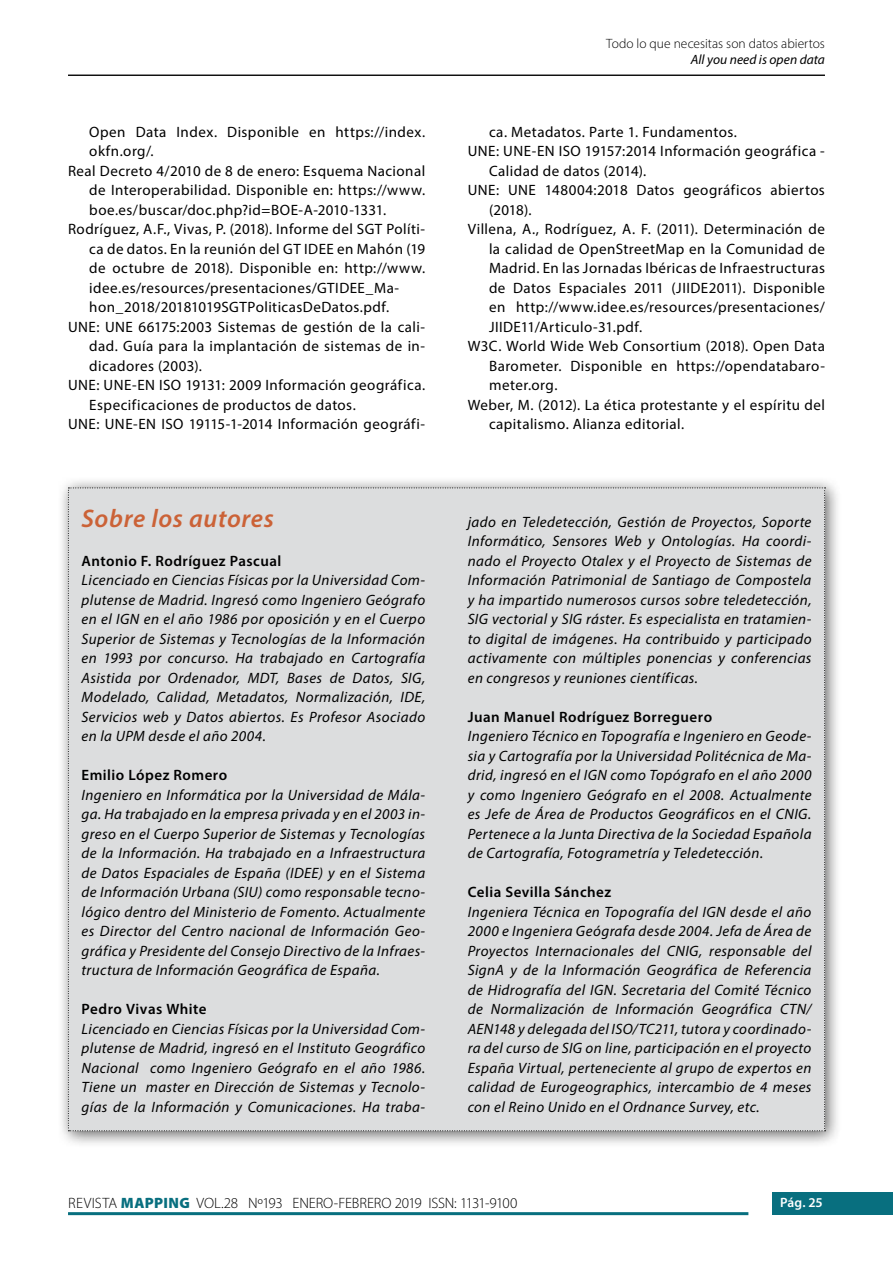
<style>
.page{position:relative;width:893px;height:1263px;background:#fff}
.page>*{position:absolute;margin:0;border:0;box-sizing:border-box;transform-origin:0 0}
.t1{font:italic 600 25.5px "Myriad Pro";letter-spacing:.025em;color:#cb6237}
.t2{font:italic 15px/19.5px "Myriad Pro";letter-spacing:.03em;color:#000;text-align:justify}
.t3{font:15px "Myriad Pro";letter-spacing:.03em;color:#000}
.t4{font:600 15px "Myriad Pro";letter-spacing:.03em;color:#000}
.t5{font:300 15px "Myriad Pro";letter-spacing:-.015em;color:#000}
.t6{font:300 13.5px "Myriad Pro";color:#000}
.t7{font:italic 13.5px "Myriad Pro";letter-spacing:.005em;color:#000}
.t8{font:600 13.5px "Myriad Pro";color:#fff}
.s1{font-weight:900;color:#086f7f}
</style>
<div class="page">
<div style="left:772px;top:1193px;width:121px;height:22px;background:#086f7f"></div>
<hr style="left:68px;top:1212px;width:680px;height:3px;background:#086f7f">
<hr style="left:68px;top:75px;width:757px;height:1px;background:#000">
<div style="left:57px;top:477px;width:785px;height:671px;background:#000;opacity:.61"></div>
<div style="left:68px;top:488px;width:758px;height:643px;background:#dcddde"></div>
<p class="t3" style="left:89px;top:122px;width:337px">Open Data Index. Disponible en https://index.</p>
<p class="t3" style="left:89px;top:142px;width:66px">okfn.org/.</p>
<p class="t3" style="left:68px;top:161px;width:359px">Real Decreto 4/2010 de 8 de enero: Esquema Nacional</p>
<p class="t3" style="left:89px;top:181px;width:337px">de Interoperabilidad. Disponible en: https://www.</p>
<p class="t3" style="left:89px;top:200px;width:298px">boe.es/buscar/doc.php?id=BOE-A-2010-1331.</p>
<p class="t3" style="left:68px;top:220px;width:359px">Rodríguez, A.F., Vivas, P. (2018). Informe del SGT Políti-</p>
<p class="t3" style="left:89px;top:239px;width:337px">ca de datos. En la reunión del GT IDEE en Mahón (19</p>
<p class="t3" style="left:89px;top:259px;width:337px">de octubre de 2018). Disponible en: http://www.</p>
<p class="t3" style="left:89px;top:278px;width:311px">idee.es/resources/presentaciones/GTIDEE_Ma-</p>
<p class="t3" style="left:89px;top:298px;width:301px">hon_2018/20181019SGTPoliticasDeDatos.pdf.</p>
<p class="t3" style="left:68px;top:317px;width:359px">UNE: UNE 66175:2003 Sistemas de gestión de la cali-</p>
<p class="t3" style="left:89px;top:337px;width:337px">dad. Guía para la implantación de sistemas de in-</p>
<p class="t3" style="left:89px;top:356px;width:114px">dicadores (2003).</p>
<p class="t3" style="left:68px;top:376px;width:359px">UNE: UNE-EN ISO 19131: 2009 Información geográfica.</p>
<p class="t3" style="left:89px;top:395px;width:268px">Especificaciones de productos de datos.</p>
<p class="t3" style="left:68px;top:415px;width:359px">UNE: UNE-EN ISO 19115-1-2014 Información geográfi-</p>
<h1 class="t1" style="left:82px;top:502px;width:194px">Sobre los autores</h1>
<p class="t4" style="left:82px;top:551px;width:201px">Antonio F. Rodríguez Pascual</p>
<p class="t2" style="left:82px;top:570px;width:345px">Licenciado en Ciencias Físicas por la Universidad Com&shy;plutense de Madrid. Ingresó como Ingeniero Geógrafo en el IGN en el año 1986 por oposición y en el Cuerpo Superior de Sistemas y Tecnologías de la Información en 1993 por concurso. Ha trabajado en Cartografía Asistida por Ordenador, MDT, Bases de Datos, SIG, Modelado, Calidad, Metadatos, Normalización, IDE, Servicios web y Datos abiertos. Es Profesor Asociado en la UPM desde el año 2004.</p>
<p class="t4" style="left:82px;top:765px;width:147px">Emilio López Romero</p>
<p class="t2" style="left:82px;top:784px;width:345px">Ingeniero en Informática por la Universidad de Mála&shy;ga. Ha trabajado en la empresa privada y en el 2003 in&shy;greso en el Cuerpo Superior de Sistemas y Tecnologías de la Información. Ha trabajado en a Infraestructura de Datos Espaciales de España (IDEE) y en el Sistema de Información Urbana (SIU) como responsable tecno&shy;lógico dentro del Ministerio de Fomento. Actualmente es Director del Centro nacional de Información Geo&shy;gráfica y Presidente del Consejo Directivo de la Infraes&shy;tructura de Información Geográfica de España.</p>
<p class="t4" style="left:82px;top:999px;width:127px">Pedro Vivas White</p>
<p class="t2" style="left:82px;top:1018px;width:345px">Licenciado en Ciencias Físicas por la Universidad Com&shy;plutense de Madrid, ingresó en el Instituto Geográfico Nacional como Ingeniero Geógrafo en el año 1986.<br>Tiene un master en Dirección de Sistemas y Tecnolo&shy;gías de la Información y Comunicaciones. Ha traba-</p>
<p class="t6" style="left:606px;top:36px;width:220px">Todo lo que necesitas son datos abiertos</p>
<p class="t7" style="left:691px;top:52px;width:136px">All you need is open data</p>
<p class="t3" style="left:489px;top:122px;width:249px">ca. Metadatos. Parte 1. Fundamentos.</p>
<p class="t3" style="left:468px;top:142px;width:359px">UNE: UNE-EN ISO 19157:2014 Información geográfica -</p>
<p class="t3" style="left:489px;top:161px;width:159px">Calidad de datos (2014).</p>
<p class="t3" style="left:468px;top:181px;width:359px">UNE: UNE 148004:2018 Datos geográficos abiertos</p>
<p class="t3" style="left:489px;top:200px;width:44px">(2018).</p>
<p class="t3" style="left:468px;top:220px;width:359px">Villena, A., Rodríguez, A. F. (2011). Determinación de</p>
<p class="t3" style="left:489px;top:239px;width:337px">la calidad de OpenStreetMap en la Comunidad de</p>
<p class="t3" style="left:489px;top:259px;width:337px">Madrid. En las Jornadas Ibéricas de Infraestructuras</p>
<p class="t3" style="left:489px;top:278px;width:337px">de Datos Espaciales 2011 (JIIDE2011). Disponible</p>
<p class="t3" style="left:489px;top:298px;width:337px">en http://www.idee.es/resources/presentaciones/</p>
<p class="t3" style="left:489px;top:317px;width:155px">JIIDE11/Articulo-31.pdf.</p>
<p class="t3" style="left:468px;top:337px;width:359px">W3C. World Wide Web Consortium (2018). Open Data</p>
<p class="t3" style="left:489px;top:356px;width:337px">Barometer. Disponible en https://opendatabaro-</p>
<p class="t3" style="left:489px;top:376px;width:70px">meter.org.</p>
<p class="t3" style="left:468px;top:395px;width:359px">Weber, M. (2012). La ética protestante y el espíritu del</p>
<p class="t3" style="left:489px;top:415px;width:197px">capitalismo. Alianza editorial.</p>
<p class="t2" style="left:468px;top:511px;width:345px">jado en Teledetección, Gestión de Proyectos, Soporte Informático, Sensores Web y Ontologías. Ha coordi&shy;nado el Proyecto Otalex y el Proyecto de Sistemas de Información Patrimonial de Santiago de Compostela y ha impartido numerosos cursos sobre teledetección, SIG vectorial y SIG ráster. Es especialista en tratamien&shy;to digital de imágenes. Ha contribuido y participado activamente con múltiples ponencias y conferencias en congresos y reuniones científicas.</p>
<p class="t4" style="left:468px;top:707px;width:246px">Juan Manuel Rodríguez Borreguero</p>
<p class="t2" style="left:468px;top:726px;width:345px">Ingeniero Técnico en Topografía e Ingeniero en Geode&shy;sia y Cartografía por la Universidad Politécnica de Ma&shy;drid, ingresó en el IGN como Topógrafo en el año 2000 y como Ingeniero Geógrafo en el 2008. Actualmente es Jefe de Área de Productos Geográficos en el CNIG.<br>Pertenece a la Junta Directiva de la Sociedad Española de Cartografía, Fotogrametría y Teledetección.</p>
<p class="t4" style="left:468px;top:882px;width:145px">Celia Sevilla Sánchez</p>
<p class="t2" style="left:468px;top:901px;width:345px">Ingeniera Técnica en Topografía del IGN desde el año 2000 e Ingeniera Geógrafa desde 2004. Jefa de Área de Proyectos Internacionales del CNIG, responsable del SignA y de la Información Geográfica de Referencia de Hidrografía del IGN. Secretaria del Comité Técnico de Normalización de Información Geográfica CTN/ AEN148 y delegada del ISO/TC211, tutora y coordinado&shy;ra del curso de SIG on line, participación en el proyecto España Virtual, perteneciente al grupo de expertos en calidad de Eurogeographics, intercambio de 4 meses con el Reino Unido en el Ordnance Survey, etc.</p>
<p class="t5" style="left:68px;top:1194px;width:451px">REVISTA <span class="s1">MAPPING</span> VOL.28 Nº193 ENERO-FEBRERO 2019 ISSN: 1131-9100</p>
<p class="t8" style="left:780px;top:1194px;width:44px">Pág. 25</p>
</div>
